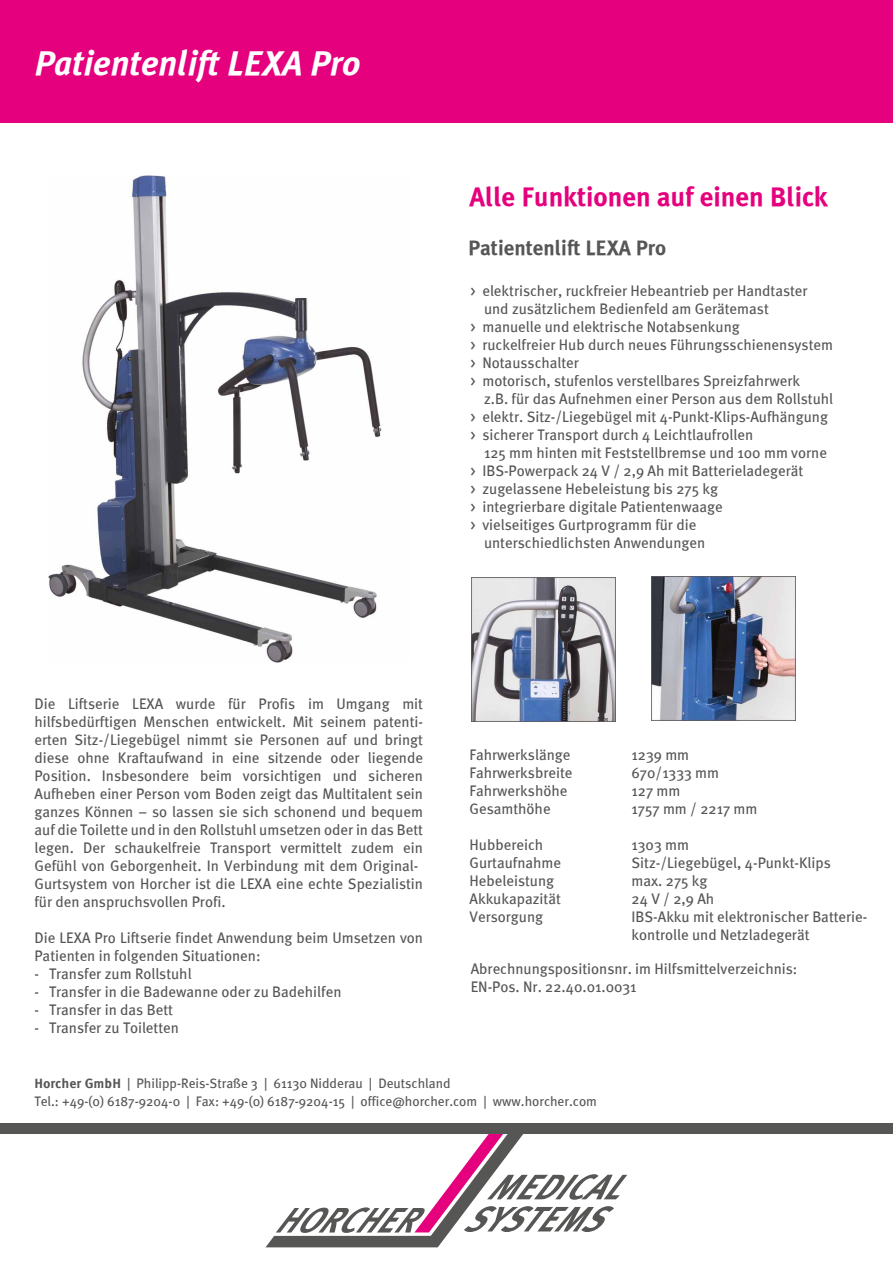
<style>
.page{position:relative;width:893px;height:1263px;background:#fff}
.page>*{position:absolute;margin:0;border:0;box-sizing:border-box;transform-origin:0 0}
.t1{font:italic 700 34.5px "Meta Plus";color:#fff}
.t2{font:27px "Meta Plus Bold Roman";color:#e5007d}
.t3{font:21px "Meta Plus Bold Roman";color:#565655}
.t4{font:15px/18px "Meta Book Roman";color:#565655}
.t5{font:13.5px/18px "Meta Book Roman";color:#565655}
.s1{font-family:"Meta Corr CE";font-weight:700}
</style>
<div class="page">
<div style="left:0;top:0;width:893px;height:123px;background:#e5007d"></div>
<svg style="left:265px;top:1133px;width:362px;height:114px"></svg>
<div style="left:0;top:1123px;width:893px;height:10px;background:#565655"></div>
<img style="left:49px;top:175px;width:333px;height:487px">
<img style="left:652px;top:577px;width:144px;height:144px">
<img style="left:471px;top:577px;width:144px;height:144px">
<h1 class="t1" style="left:34px;top:43px;width:327px">Patientenlift LEXA Pro</h1>
<h2 class="t2" style="left:470px;top:181px;width:360px">Alle Funktionen auf einen Blick</h2>
<h3 class="t3" style="left:468px;top:236px;width:200px">Patientenlift LEXA Pro</h3>
<p class="t4" style="left:470px;top:282px;width:339px">&gt; elektrischer, ruckfreier Hebeantrieb per Handtaster</p>
<p class="t4" style="left:484px;top:300px;width:286px">und zusätzlichem Bedienfeld am Gerätemast</p>
<p class="t4" style="left:470px;top:318px;width:271px">&gt; manuelle und elektrische Notabsenkung</p>
<p class="t4" style="left:470px;top:336px;width:364px">&gt; ruckelfreier Hub durch neues Führungsschienensystem</p>
<p class="t4" style="left:470px;top:354px;width:110px">&gt; Notausschalter</p>
<p class="t4" style="left:470px;top:372px;width:331px">&gt; motorisch, stufenlos verstellbares Spreizfahrwerk</p>
<p class="t4" style="left:484px;top:390px;width:351px">z.B. für das Aufnehmen einer Person aus dem Rollstuhl</p>
<p class="t4" style="left:470px;top:408px;width:359px">&gt; elektr. Sitz-/Liegebügel mit 4-Punkt-Klips-Aufhängung</p>
<p class="t4" style="left:470px;top:426px;width:284px">&gt; sicherer Transport durch 4 Leichtlaufrollen</p>
<p class="t4" style="left:484px;top:444px;width:345px">125 mm hinten mit Feststellbremse und 100 mm vorne</p>
<p class="t4" style="left:470px;top:462px;width:334px">&gt; IBS-Powerpack 24 V / 2,9 Ah mit Batterieladegerät</p>
<p class="t4" style="left:470px;top:480px;width:249px">&gt; zugelassene Hebeleistung bis 275 kg</p>
<p class="t4" style="left:470px;top:498px;width:254px">&gt; integrierbare digitale Patientenwaage</p>
<p class="t4" style="left:470px;top:516px;width:227px">&gt; vielseitiges Gurtprogramm für die</p>
<p class="t4" style="left:484px;top:534px;width:223px">unterschiedlichsten Anwendungen</p>
<p class="t4" style="left:34px;top:694px;width:390px">Die Liftserie LEXA wurde für Profis im Umgang mit hilfsbedürftigen Menschen entwickelt. Mit seinem patenti&shy;erten Sitz-/Liegebügel nimmt sie Personen auf und bringt diese ohne Kraftaufwand in eine sitzende oder liegende Position. Insbesondere beim vorsichtigen und sicheren Aufheben einer Person vom Boden zeigt das Multitalent sein ganzes Können – so lassen sie sich schonend und bequem auf die Toilette und in den Rollstuhl umsetzen oder in das Bett legen. Der schaukelfreie Transport vermittelt zudem ein Gefühl von Geborgenheit. In Verbindung mit dem Original-Gurtsystem von Horcher ist die LEXA eine echte Spezialistin für den anspruchsvollen Profi.</p>
<p class="t4" style="left:34px;top:928px;width:390px">Die LEXA Pro Liftserie findet Anwendung beim Umsetzen von<br>Patienten in folgenden Situationen:</p>
<p class="t4" style="left:34px;top:964px;width:159px">- Transfer zum Rollstuhl</p>
<p class="t4" style="left:34px;top:982px;width:308px">- Transfer in die Badewanne oder zu Badehilfen</p>
<p class="t4" style="left:34px;top:1000px;width:140px">- Transfer in das Bett</p>
<p class="t4" style="left:34px;top:1018px;width:146px">- Transfer zu Toiletten</p>
<p class="t4" style="left:469px;top:746px;width:102px">Fahrwerkslänge</p>
<p class="t4" style="left:631px;top:746px;width:59px">1239 mm</p>
<p class="t4" style="left:469px;top:764px;width:104px">Fahrwerksbreite</p>
<p class="t4" style="left:631px;top:764px;width:89px">670/1333 mm</p>
<p class="t4" style="left:469px;top:782px;width:99px">Fahrwerkshöhe</p>
<p class="t4" style="left:631px;top:782px;width:50px">127 mm</p>
<p class="t4" style="left:469px;top:800px;width:83px">Gesamthöhe</p>
<p class="t4" style="left:631px;top:800px;width:127px">1757 mm / 2217 mm</p>
<p class="t4" style="left:469px;top:836px;width:75px">Hubbereich</p>
<p class="t4" style="left:631px;top:836px;width:59px">1303 mm</p>
<p class="t4" style="left:469px;top:854px;width:93px">Gurtaufnahme</p>
<p class="t4" style="left:631px;top:854px;width:201px">Sitz-/Liegebügel, 4-Punkt-Klips</p>
<p class="t4" style="left:469px;top:872px;width:86px">Hebeleistung</p>
<p class="t4" style="left:631px;top:872px;width:78px">max. 275 kg</p>
<p class="t4" style="left:469px;top:890px;width:93px">Akkukapazität</p>
<p class="t4" style="left:631px;top:890px;width:84px">24 V / 2,9 Ah</p>
<p class="t4" style="left:469px;top:908px;width:75px">Versorgung</p>
<p class="t4" style="left:631px;top:908px;width:237px">IBS-Akku mit elektronischer Batterie&shy;kontrolle und Netzladegerät</p>
<p class="t4" style="left:471px;top:959px;width:328px">Abrechnungspositionsnr. im Hilfsmittelverzeichnis:<br>EN-Pos. Nr. 22.40.01.0031</p>
<p class="t5" style="left:34px;top:1074px;width:564px"><span class="s1">Horcher GmbH</span> | Philipp-Reis-Straße 3 | 61130 Nidderau | Deutschland<br>Tel.: +49-(0) 6187-9204-0 | Fax: +49-(0) 6187-9204-15 | office@horcher.com | www.horcher.com</p>
</div>
